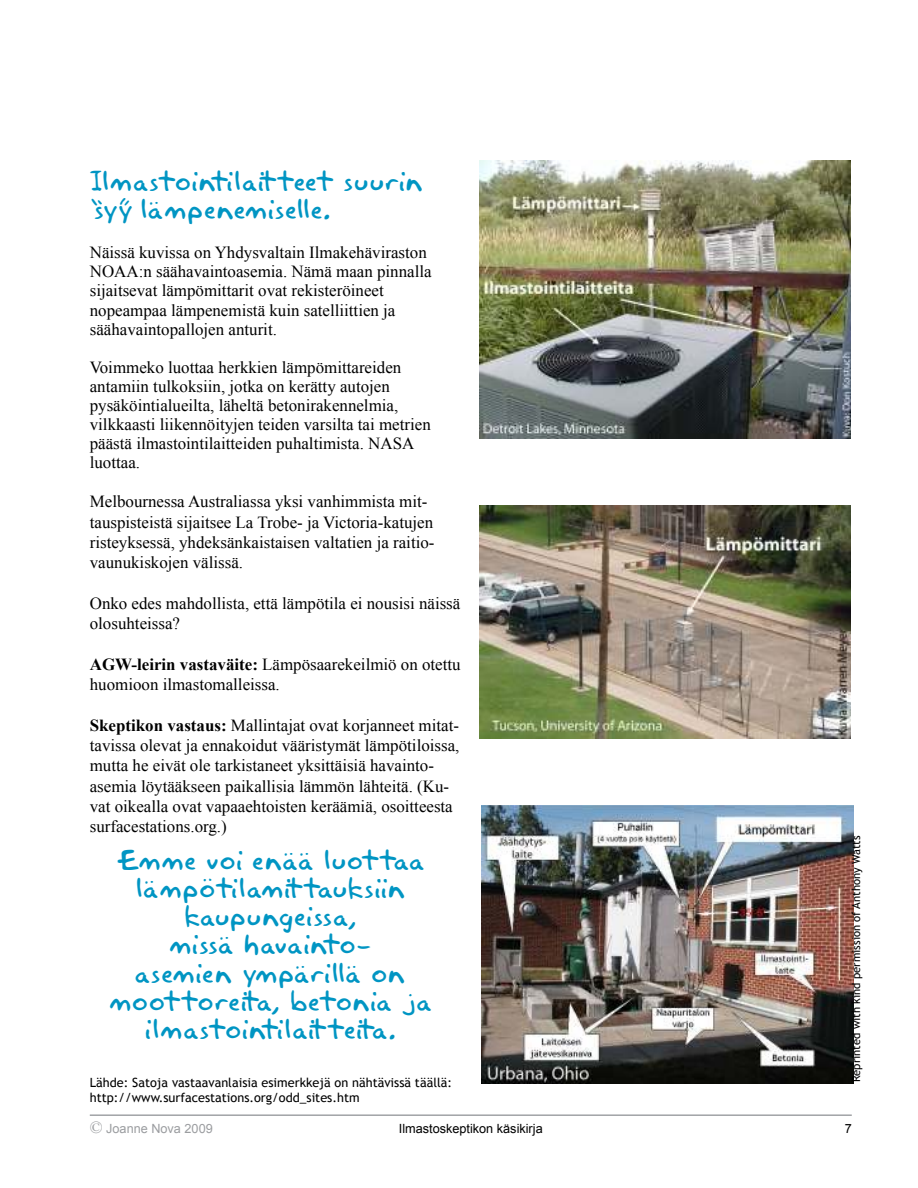
<style>
.page{position:relative;width:918px;height:1188px;background:#fff}
.page>*{position:absolute;margin:0;border:0;box-sizing:border-box;transform-origin:0 0}
.t1{font:25.35px/28.2px "Akbar Plain";letter-spacing:.015em;color:#0095c3;scale:1.1 1}
.t2{font:16.95px/20.2px "Times New Roman";color:#000}
.t3{font:12.75px/15.3px "Trebuchet MS";color:#000}
.t4{font:12.75px "Arial";color:#000}
.t5{font:12.75px "Arial";color:#9b9da0}
.t6{font:11.25px "Trebuchet MS";color:#000}
.s1{font-weight:700}
.s2{font-family:"Times New Roman";font-size:16.95px}
</style>
<div class="page">
<hr style="left:90px;top:1114px;width:762px;height:2px;background:#9b9da0">
<img style="left:482px;top:805px;width:371px;height:279px">
<img style="left:479px;top:160px;width:371px;height:279px">
<img style="left:479px;top:505px;width:371px;height:233px">
<h1 class="t1" style="left:90px;top:168px;width:305px">Ilmastointilaitteet suurin “syy” lämpenemiselle.</h1>
<p class="t2" style="left:90px;top:245px;width:343px;line-height:19px">Näissä kuvissa on Yhdysvaltain Ilmakehäviraston NOAA:n säähavaintoasemia. Nämä maan pinnalla sijaitsevat lämpömittarit ovat rekisteröineet nopeampaa lämpenemistä kuin satelliittien ja säähavaintopallojen anturit.</p>
<p class="t2" style="left:90px;top:359px;width:343px;line-height:19px">Voimmeko luottaa herkkien lämpömittareiden antamiin tulkoksiin, jotka on kerätty autojen pysäköintialueilta, läheltä betonirakennelmia, vilkkaasti liikennöityjen teiden varsilta tai metrien päästä ilmastointilaitteiden puhaltimista. NASA luottaa.</p>
<p class="t2" style="left:90px;top:493px;width:346px">Melbournessa Australiassa yksi vanhimmista mit&shy;tauspisteistä sijaitsee La Trobe- ja Victoria-katujen risteyksessä, yhdeksänkaistaisen valtatien ja raitio&shy;vaunukiskojen välissä.</p>
<p class="t2" style="left:90px;top:595px;width:372px">Onko edes mahdollista, että lämpötila ei nousisi näissä olosuhteissa?</p>
<p class="t2" style="left:90px;top:656px;width:372px"><span class="s1">AGW-leirin vastaväite:</span> Lämpösaarekeilmiö on otettu huomioon ilmastomalleissa.</p>
<p class="t2" style="left:90px;top:717px;width:371px"><span class="s1">Skeptikon vastaus:</span> Mallintajat ovat korjanneet mitat&shy;tavissa olevat ja ennakoidut vääristymät lämpötiloissa, mutta he eivät ole tarkistaneet yksittäisiä havainto&shy;asemia löytääkseen paikallisia lämmön lähteitä. (Ku&shy;vat oikealla ovat vapaaehtoisten keräämiä, osoitteesta surfacestations.org.)</p>
<h1 class="t1" style="left:109px;top:847px;width:295px;text-align:center">Emme voi enää luottaa lämpötilamittauksiin kaupungeissa,<br>missä havainto-<br>asemien ympärillä on moottoreita, betonia ja ilmastointilaitteita.</h1>
<p class="t3" style="left:90px;top:1076px;width:364px">Lähde: Satoja vastaavanlaisia esimerkkejä on nähtävissä täällä: http://www.surfacestations.org/odd_sites.htm</p>
<p class="t6" style="left:852px;top:1082px;width:248px;rotate:-90deg">Reprinted with kind permission of Anthony Watts</p>
<p class="t5" style="left:90px;top:1124px;width:124px"><span class="s2">©</span> Joanne Nova 2009</p>
<p class="t4" style="left:399px;top:1124px;width:145px">Ilmastoskeptikon käsikirja</p>
<p class="t4" style="left:845px;top:1124px;width:9px">7</p>
</div>
